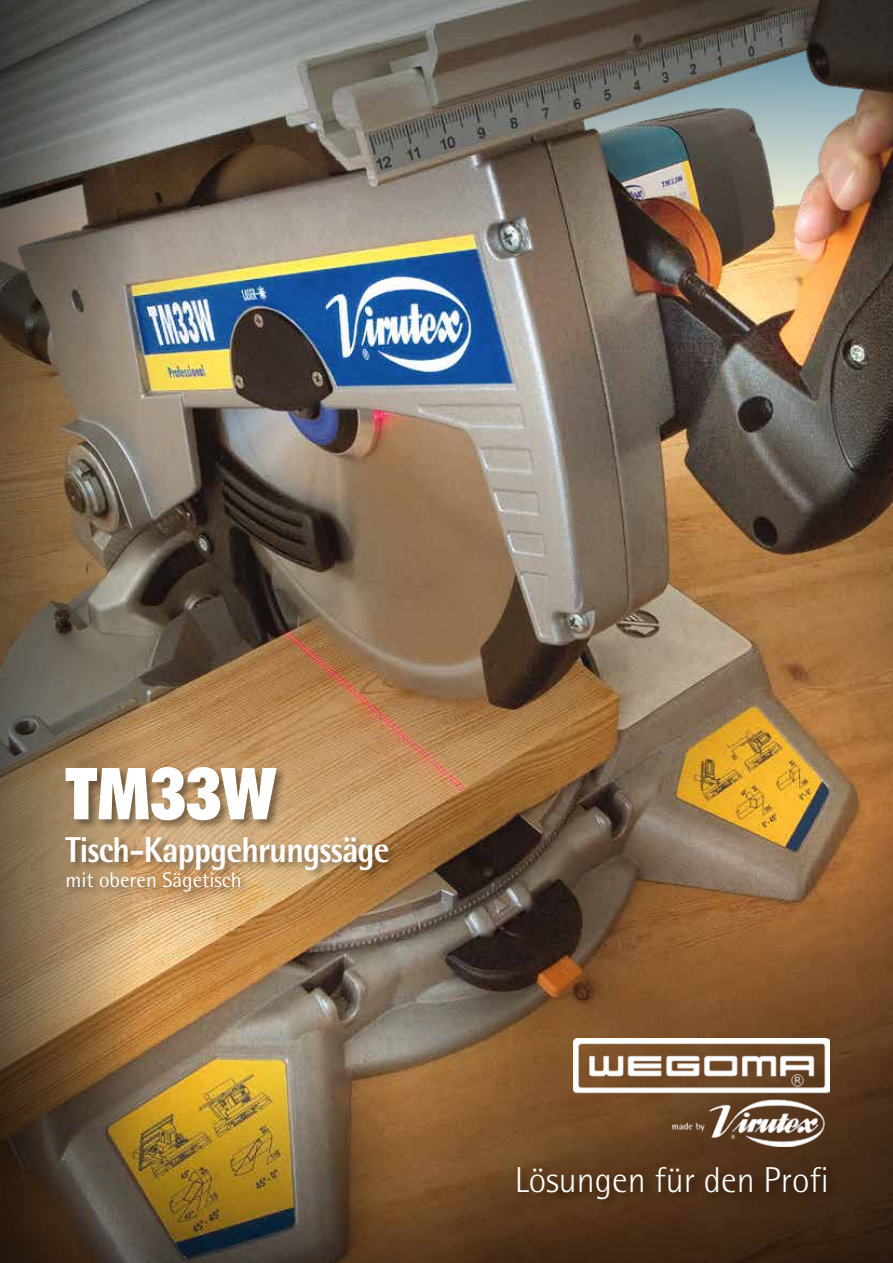
<style>
.page{position:relative;width:893px;height:1263px;background:#fff}
.page>*{position:absolute;margin:0;border:0;box-sizing:border-box;transform-origin:0 0}
.t1{font:900 condensed 72px "Futura BT";color:#fff}
.t2{font:800 36px "Rotis Semi Sans";letter-spacing:-.025em;color:#fff;scale:.91 1}
.t3{font:300 36px "Rotis Semi Sans";color:#fff}
.t4{font:21px "Rotis Semi Sans";color:#fff}
</style>
<div class="page">
<img style="left:173px;top:0;width:720px;height:1178px">
<svg style="left:173px;top:1178px;width:720px;height:85px"></svg>
<img style="left:0;top:0;width:173px;height:1263px">
<div style="left:64px;top:765px;width:223px;height:65px;background:#000;opacity:.4"></div>
<div style="left:64px;top:835px;width:335px;height:67px;background:#000;opacity:.4"></div>
<img style="left:574px;top:1038px;width:255px;height:108px">
<div style="left:516px;top:1165px;width:321px;height:44px;background:#000;opacity:.4"></div>
<h1 class="t1" style="left:65px;top:750px;width:212px">TM33W</h1>
<p class="t2" style="left:65px;top:827px;width:358px">Tisch-Kappgehrungssäge</p>
<p class="t4" style="left:65px;top:868px;width:178px">mit oberen Sägetisch</p>
<p class="t3" style="left:515px;top:1159px;width:315px">Lösungen für den Profi</p>
</div>
